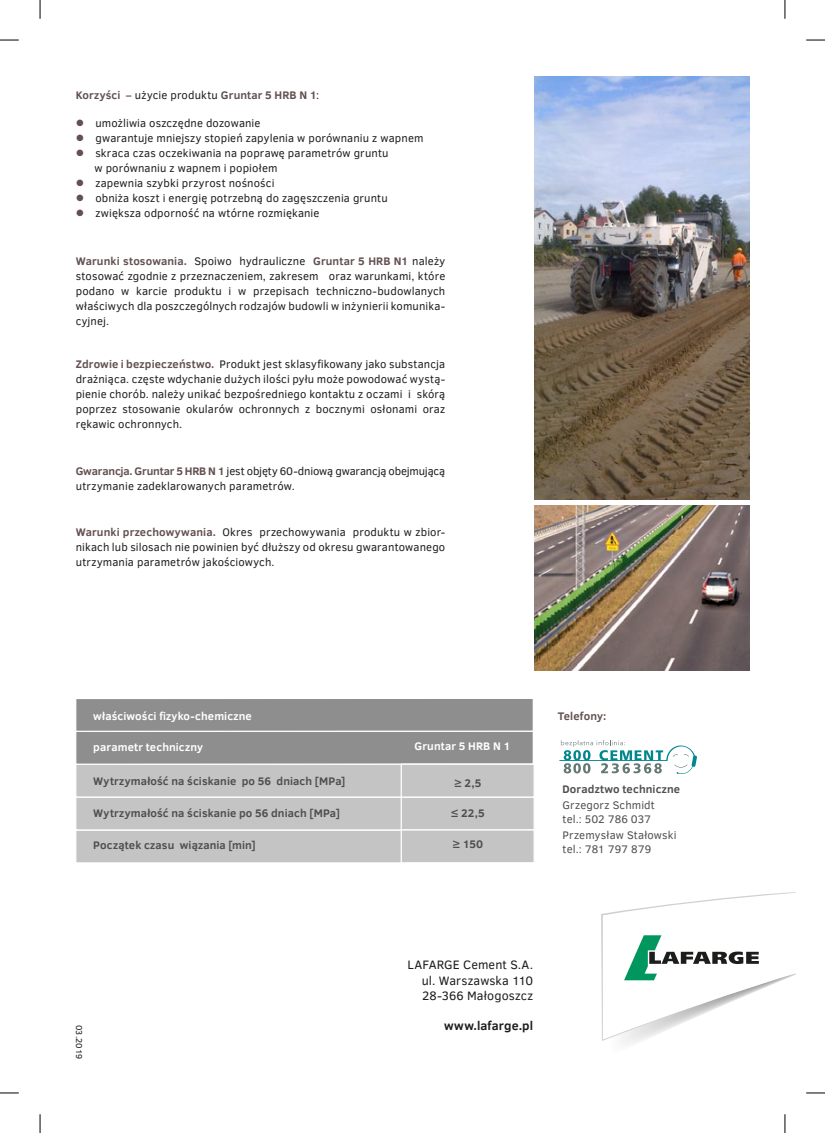
<style>
.page{position:relative;width:825px;height:1133px;background:#fff}
.page>*{position:absolute;margin:0;border:0;box-sizing:border-box;transform-origin:0 0}
.t1{font:12.5px/15px "Clear Sans";letter-spacing:.005em;color:#1d1d1b;text-align:justify}
.t2{font:700 12.5px "Clear Sans";letter-spacing:.01em;color:#1d1d1b}
.t3{font:11.25px/15px "Clear Sans";letter-spacing:.01em;color:#1d1d1b;text-align:justify}
.t4{font:700 11.25px "Clear Sans";letter-spacing:.01em;color:#504f4f}
.t5{font:11.25px/13.8px "Clear Sans";letter-spacing:.01em;color:#504f4f}
.t6{font:700 11.25px "Clear Sans";letter-spacing:.01em;color:#fff}
.t7{font:700 11.25px "Clear Sans";letter-spacing:.01em;color:#635051}
.t8{font:8.75px "Clear Sans";letter-spacing:-.005em;color:#1d1d1b}
.s1{font-weight:400;color:#1d1d1b}
.s2{color:#635051}
.s3{font-weight:700;color:#635051}
</style>
<div class="page">
<img style="left:534px;top:76px;width:215px;height:423px">
<img style="left:534px;top:506px;width:215px;height:164px">
<div style="left:75px;top:829px;width:328px;height:34px;background:#c5c4c4;border:1px solid #fff"></div>
<div style="left:75px;top:796px;width:328px;height:34px;background:#c5c4c4;border:1px solid #fff"></div>
<div style="left:75px;top:763px;width:328px;height:34px;background:#c5c4c4;border:1px solid #fff"></div>
<div style="left:76px;top:731px;width:457px;height:33px;background:#8f8e8e"></div>
<div style="left:75px;top:730px;width:458px;height:34px;border:1px solid #fff"></div>
<div style="left:76px;top:698px;width:457px;height:33px;background:#8f8e8e"></div>
<div style="left:75px;top:697px;width:458px;height:35px;border:1px solid #fff"></div>
<div style="left:400px;top:796px;width:134px;height:34px;background:#c5c4c4;border:1px solid #fff"></div>
<div style="left:400px;top:829px;width:134px;height:34px;background:#c5c4c4;border:1px solid #fff"></div>
<div style="left:400px;top:763px;width:134px;height:34px;background:#c5c4c4;border:1px solid #fff"></div>
<svg style="left:601px;top:892px;width:194px;height:152px"></svg>
<svg style="left:0;top:39px;width:19px;height:2px"></svg>
<svg style="left:806px;top:39px;width:18px;height:2px"></svg>
<svg style="left:0;top:1092px;width:19px;height:1px"></svg>
<svg style="left:806px;top:1092px;width:18px;height:1px"></svg>
<svg style="left:39px;top:0;width:2px;height:19px"></svg>
<svg style="left:39px;top:1114px;width:2px;height:18px"></svg>
<svg style="left:784px;top:0;width:1px;height:19px"></svg>
<svg style="left:784px;top:1114px;width:1px;height:18px"></svg>
<svg style="left:559px;top:740px;width:137px;height:34px"></svg>
<p class="t7" style="left:76px;top:87px;width:245px">Korzyści <span class="s1">– użycie produktu</span> Gruntar 5 HRB N 1<span class="s1">:</span></p>
<p class="t3" style="left:76px;top:116px;width:186px"><span class="s2">●</span> umożliwia oszczędne dozowanie</p>
<p class="t3" style="left:76px;top:131px;width:349px"><span class="s2">●</span> gwarantuje mniejszy stopień zapylenia w porównaniu z wapnem</p>
<p class="t3" style="left:94px;top:146px;width:295px;text-indent:-19px"><span class="s2">●</span> skraca czas oczekiwania na poprawę parametrów gruntu w porównaniu z wapnem i popiołem</p>
<p class="t3" style="left:76px;top:176px;width:200px"><span class="s2">●</span> zapewnia szybki przyrost nośności</p>
<p class="t3" style="left:76px;top:191px;width:313px"><span class="s2">●</span> obniża koszt i energię potrzebną do zagęszczenia gruntu</p>
<p class="t3" style="left:76px;top:206px;width:245px"><span class="s2">●</span> zwiększa odporność na wtórne rozmiękanie</p>
<p class="t3" style="left:76px;top:253px;width:371px"><span class="s3">Warunki stosowania.</span> Spoiwo hydrauliczne <span class="s3">Gruntar 5 HRB N1</span> należy stosować zgodnie z przeznaczeniem, zakresem oraz warunkami, które podano w karcie produktu i w przepisach techniczno-budowlanych właściwych dla poszczególnych rodzajów budowli w inżynierii komunika&shy;cyjnej.</p>
<p class="t3" style="left:76px;top:357px;width:371px"><span class="s3">Zdrowie i bezpieczeństwo.</span> Produkt jest sklasyfikowany jako substancja drażniąca. częste wdychanie dużych ilości pyłu może powodować wystą&shy;pienie chorób. należy unikać bezpośredniego kontaktu z oczami i skórą poprzez stosowanie okularów ochronnych z bocznymi osłonami oraz rękawic ochronnych.</p>
<p class="t3" style="left:76px;top:463px;width:371px"><span class="s3">Gwarancja. Gruntar 5 HRB N 1</span> jest objęty 60-dniową gwarancją obejmującą utrzymanie zadeklarowanych parametrów.</p>
<p class="t3" style="left:76px;top:524px;width:371px"><span class="s3">Warunki przechowywania.</span> Okres przechowywania produktu w zbior&shy;nikach lub silosach nie powinien być dłuższy od okresu gwarantowanego utrzymania parametrów jakościowych.</p>
<p class="t6" style="left:93px;top:707px;width:160px">właściwości fizyko-chemiczne</p>
<p class="t7" style="left:557px;top:707px;width:50px">Telefony:</p>
<p class="t6" style="left:414px;top:737px;width:97px">Gruntar 5 HRB N 1</p>
<p class="t4" style="left:562px;top:780px;width:119px">Doradztwo techniczne</p>
<p class="t5" style="left:562px;top:798px;width:94px">Grzegorz Schmidt tel.: 502 786 037</p>
<p class="t5" style="left:562px;top:828px;width:115px">Przemysław Stałowski tel.: 781 797 879</p>
<p class="t6" style="left:93px;top:738px;width:111px">parametr techniczny</p>
<p class="t4" style="left:93px;top:772px;width:253px">Wytrzymałość na ściskanie po 56 dniach [MPa]</p>
<p class="t4" style="left:93px;top:804px;width:248px">Wytrzymałość na ściskanie po 56 dniach [MPa]</p>
<p class="t4" style="left:93px;top:837px;width:164px">Początek czasu wiązania [min]</p>
<p class="t4" style="left:454px;top:775px;width:29px">≥ 2,5</p>
<p class="t4" style="left:450px;top:804px;width:36px">≤ 22,5</p>
<p class="t4" style="left:452px;top:835px;width:32px">≥ 150</p>
<p class="t8" style="left:85px;top:1024px;width:35px;rotate:90deg">03.2019</p>
<p class="t1" style="left:421px;top:957px;width:113px;text-indent:-14px">LAFARGE Cement S.A. ul. Warszawska 110<br>28-366 Małogoszcz</p>
<p class="t2" style="left:444px;top:1016px;width:90px">www.lafarge.pl</p>
</div>
